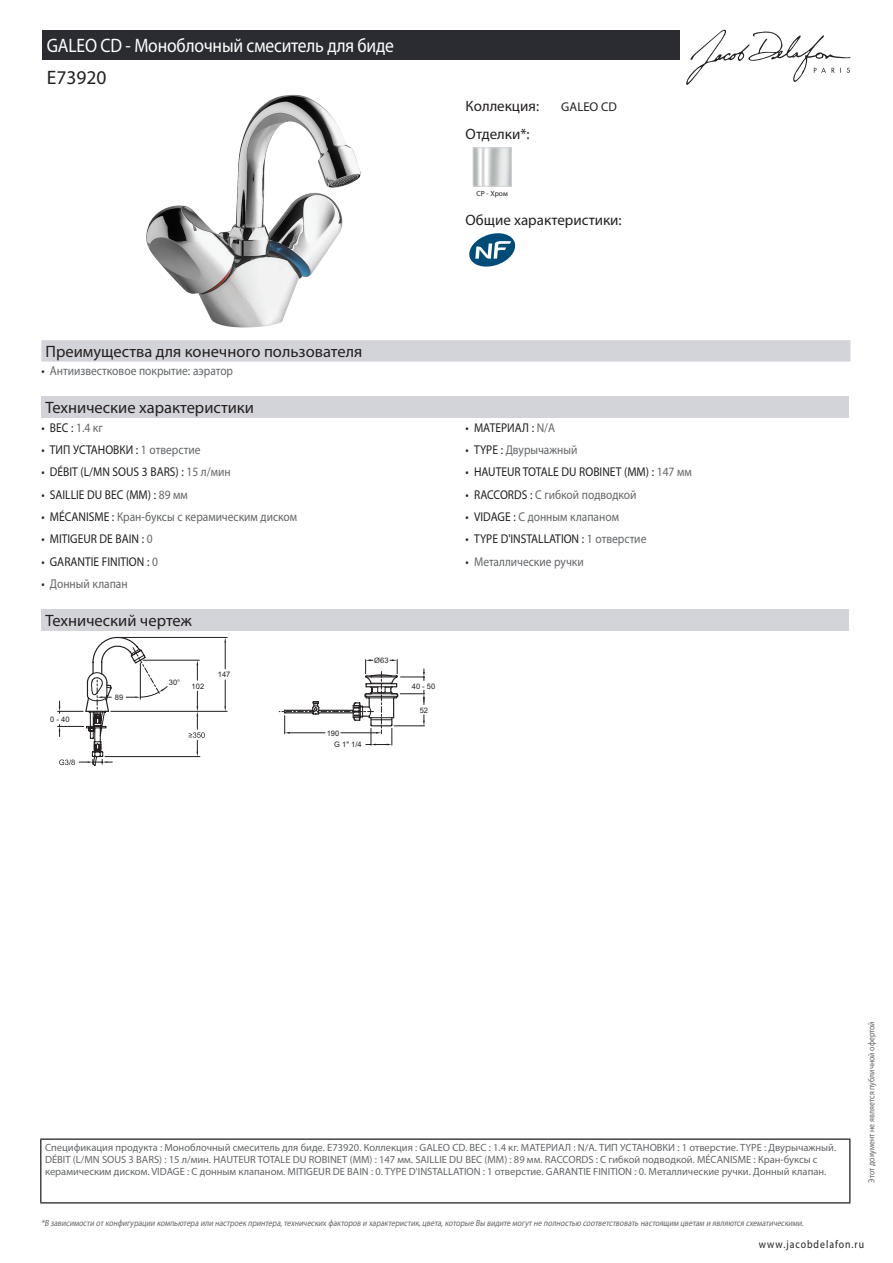
<style>
.page{position:relative;width:893px;height:1263px;background:#fff}
.page>*{position:absolute;margin:0;border:0;box-sizing:border-box;transform-origin:0 0}
.t1{font:19.5px "Myriad Pro";letter-spacing:-.01em;color:#fff;scale:.9 1}
.t2{font:19.5px "Myriad Pro";color:#231f20}
.t3{font:16.5px "Myriad Pro";color:#231f20}
.t4{font:15px "Myriad Pro";color:#231f20}
.t5{font:12.75px "Myriad Pro";color:#231f20;scale:.9 1}
.t6{font:12.75px "Myriad Pro";color:#626568;scale:.9 1}
.t7{font:12.75px "Myriad Pro";color:#231f20}
.t8{font:11.25px "Myriad Pro";letter-spacing:.1em;color:#231f20;scale:.87 1}
.t9{font:10.5px/12px "Myriad Pro";color:#626568}
.t10{font:italic 9px "Myriad Pro";color:#626568;scale:.87 1}
.t11{font:9px "Myriad Pro";color:#626568;scale:.87 1}
.t12{font:7.5px "Arial";color:#231f20}
.t13{font:7.5px "Myriad Pro";color:#231f20}
.s1{color:#231f20}
.s2{color:#626568}
</style>
<div class="page">
<svg style="left:686px;top:30px;width:164px;height:55px"></svg>
<img style="left:146px;top:95px;width:215px;height:233px">
<img style="left:475px;top:150px;width:35px;height:35px">
<div style="left:473px;top:148px;width:39px;height:39px;border:1px solid #d3d4da"></div>
<svg style="left:469px;top:233px;width:46px;height:34px"></svg>
<div style="left:41px;top:340px;width:809px;height:22px;background:#d3d4da"></div>
<div style="left:41px;top:397px;width:808px;height:21px;background:#d3d4da"></div>
<div style="left:41px;top:609px;width:808px;height:21px;background:#d3d4da"></div>
<svg style="left:58px;top:637px;width:367px;height:129px"></svg>
<div style="left:43px;top:30px;width:637px;height:30px;background:#2a2c32"></div>
<hr style="left:40px;top:1138px;width:810px;height:2px;background:#040503">
<hr style="left:40px;top:1140px;width:1px;height:62px;background:#040503">
<hr style="left:849px;top:1140px;width:1px;height:62px;background:#040503">
<hr style="left:40px;top:1202px;width:810px;height:1px;background:#040503">
<h1 class="t1" style="left:47px;top:33px;width:387px">GALEO CD - Моноблочный смеситель для биде</h1>
<h1 class="t2" style="left:47px;top:66px;width:61px">E73920</h1>
<h3 class="t4" style="left:466px;top:96px;width:75px">Коллекция:</h3>
<p class="t7" style="left:561px;top:99px;width:57px">GALEO CD</p>
<h3 class="t4" style="left:466px;top:125px;width:66px">Отделки*:</h3>
<p class="t13" style="left:477px;top:189px;width:33px">CP - Хром</p>
<h3 class="t4" style="left:466px;top:210px;width:158px">Общие характеристики:</h3>
<h2 class="t3" style="left:46px;top:341px;width:318px">Преимущества для конечного пользователя</h2>
<p class="t6" style="left:41px;top:363px;width:215px"><span class="s1">•</span> Антиизвестковое покрытие: аэратор</p>
<h2 class="t3" style="left:46px;top:398px;width:210px">Технические характеристики</h2>
<p class="t5" style="left:41px;top:420px;width:70px">• ВЕС : <span class="s2">1.4 кг</span></p>
<p class="t5" style="left:466px;top:420px;width:101px">• МАТЕРИАЛ : <span class="s2">N/A</span></p>
<p class="t5" style="left:41px;top:442px;width:178px">• ТИП УСТАНОВКИ : <span class="s2">1 отверстие</span></p>
<p class="t6" style="left:466px;top:442px;width:126px"><span class="s1">• TYPE :</span> Двурычажный</p>
<p class="t5" style="left:41px;top:464px;width:212px">• DÉBIT (L/MN SOUS 3 BARS) : <span class="s2">15 л/мин</span></p>
<p class="t5" style="left:466px;top:464px;width:253px">• HAUTEUR TOTALE DU ROBINET (MM) : <span class="s2">147 мм</span></p>
<p class="t5" style="left:41px;top:486px;width:164px">• SAILLIE DU BEC (MM) : <span class="s2">89 мм</span></p>
<p class="t6" style="left:466px;top:486px;width:191px"><span class="s1">• RACCORDS :</span> С гибкой подводкой</p>
<p class="t6" style="left:41px;top:509px;width:286px"><span class="s1">• MÉCANISME :</span> Кран-буксы с керамическим диском</p>
<p class="t6" style="left:466px;top:509px;width:172px"><span class="s1">• VIDAGE :</span> С донным клапаном</p>
<p class="t5" style="left:41px;top:531px;width:125px">• MITIGEUR DE BAIN : <span class="s2">0</span></p>
<p class="t5" style="left:466px;top:531px;width:202px">• TYPE D'INSTALLATION : <span class="s2">1 отверстие</span></p>
<p class="t5" style="left:41px;top:553px;width:131px">• GARANTIE FINITION : <span class="s2">0</span></p>
<p class="t6" style="left:466px;top:553px;width:133px"><span class="s1">•</span> Металлические ручки</p>
<p class="t6" style="left:41px;top:576px;width:97px"><span class="s1">•</span> Донный клапан</p>
<h2 class="t3" style="left:46px;top:610px;width:148px">Технический чертеж</h2>
<p class="t12" style="left:50px;top:714px;width:21px">0 - 40</p>
<p class="t12" style="left:115px;top:692px;width:10px">89</p>
<p class="t12" style="left:169px;top:677px;width:13px">30°</p>
<p class="t12" style="left:192px;top:681px;width:14px">102</p>
<p class="t12" style="left:218px;top:670px;width:14px">147</p>
<p class="t12" style="left:374px;top:655px;width:16px">Ø63</p>
<p class="t12" style="left:327px;top:728px;width:14px">190</p>
<p class="t12" style="left:334px;top:739px;width:29px">G 1" 1/4</p>
<p class="t12" style="left:412px;top:681px;width:25px">40 - 50</p>
<p class="t12" style="left:420px;top:705px;width:10px">52</p>
<p class="t9" style="left:45px;top:1141px;width:793px">Спецификация продукта : Моноблочный смеситель для биде. E73920. Коллекция : GALEO CD. ВЕС : 1.4 кг. МАТЕРИАЛ : N/A. ТИП УСТАНОВКИ : 1 отверстие. TYPE : Двурычажный.<br>DÉBIT (L/MN SOUS 3 BARS) : 15 л/мин. HAUTEUR TOTALE DU ROBINET (MM) : 147 мм. SAILLIE DU BEC (MM) : 89 мм. RACCORDS : С гибкой подводкой. MÉCANISME : Кран-буксы с керамическим диском. VIDAGE : С донным клапаном. MITIGEUR DE BAIN : 0. TYPE D'INSTALLATION : 1 отверстие. GARANTIE FINITION : 0. Металлические ручки. Донный клапан.</p>
<p class="t10" style="left:41px;top:1217px;width:880px">*В зависимости отконфигурации компьютера или настроек принтера,технических факторов и характеристик,цвета,которые Вы видите могутне полностью соответствовать настоящим цветам и являются схематическими.</p>
<p class="t11" style="left:866px;top:1183px;width:187px;rotate:-90deg">Этот документ не является публичной офертой</p>
<p class="t8" style="left:759px;top:1237px;width:122px">www.jacobdelafon.ru</p>
</div>
